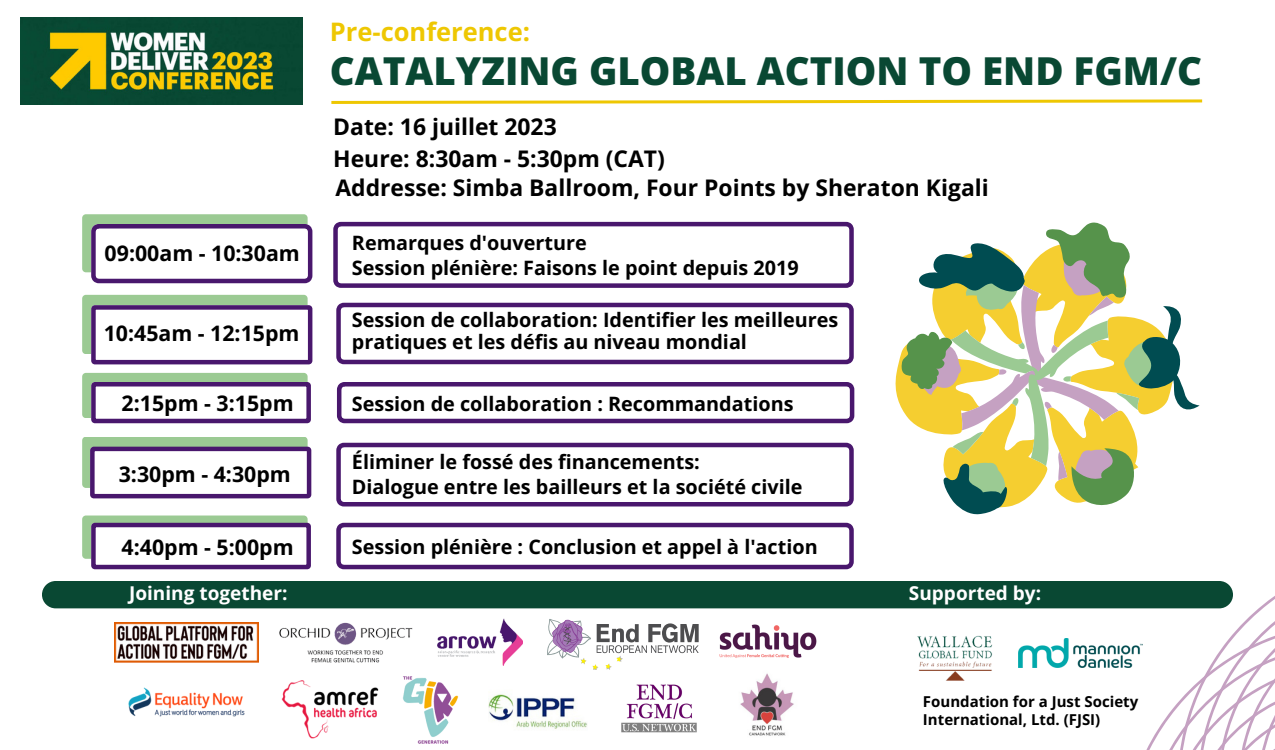
<style>
.page{position:relative;width:1275px;height:750px;background:#fff}
.page>*{position:absolute;margin:0;border:0;box-sizing:border-box;transform-origin:0 0}
.t1{font:800 38.5px "Open Sans";color:#094833}
.t2{font:700 25.5px "Open Sans";color:#eec702}
.t3{font:700 22.9px "Open Sans";color:#000}
.t4{font:700 21.3px "Open Sans";color:#000}
.t5{font:700 19.8px/22.8px "Open Sans";color:#000}
.t6{font:700 19px "Open Sans";color:#fff}
.t7{font:700 15px/18px "Open Sans";color:#000}
</style>
<div class="page">
<div style="left:42px;top:581px;width:1191px;height:27px;background:#094833;border-radius:14px"></div>
<img style="left:1018px;top:638px;width:104px;height:30px">
<svg style="left:895px;top:222px;width:305px;height:292px"></svg>
<img style="left:437px;top:618px;width:86px;height:48px">
<img style="left:279px;top:622px;width:134px;height:40px">
<img style="left:114px;top:622px;width:145px;height:40px">
<svg style="left:547px;top:619px;width:152px;height:51px"></svg>
<img style="left:719px;top:624px;width:98px;height:34px">
<img style="left:127px;top:643px;width:119px;height:74px">
<img style="left:281px;top:680px;width:98px;height:59px">
<img style="left:621px;top:684px;width:76px;height:49px">
<img style="left:403px;top:676px;width:56px;height:68px">
<img style="left:740px;top:673px;width:54px;height:63px">
<img style="left:488px;top:666px;width:99px;height:64px">
<img style="left:917px;top:635px;width:76px;height:46px">
<img style="left:21px;top:18px;width:282px;height:87px">
<div style="left:82px;top:295px;width:226px;height:59px;background:#9bca93;border-radius:4px"></div>
<svg style="left:91px;top:305px;width:221px;height:59px;background:#ded5e4"></svg>
<div style="left:82px;top:437px;width:226px;height:51px;background:#9bca93;border-radius:4px"></div>
<svg style="left:90px;top:447px;width:221px;height:51px;background:#dbd2e2"></svg>
<div style="left:82px;top:516px;width:226px;height:43px;background:#9bca93;border-radius:4px"></div>
<svg style="left:91px;top:523px;width:220px;height:46px;background:#d7ccdf"></svg>
<svg style="left:331px;top:99px;width:872px;height:5px"></svg>
<svg style="left:333px;top:222px;width:521px;height:66px"></svg>
<svg style="left:336px;top:303px;width:518px;height:61px"></svg>
<svg style="left:336px;top:443px;width:518px;height:64px"></svg>
<svg style="left:336px;top:523px;width:518px;height:46px"></svg>
<div style="left:82px;top:214px;width:226px;height:58px;background:#9bca93;border-radius:4px"></div>
<svg style="left:91px;top:224px;width:221px;height:59px;background:#ded5e4"></svg>
<svg style="left:1122px;top:581px;width:153px;height:169px"></svg>
<svg style="left:337px;top:382px;width:517px;height:41px"></svg>
<div style="left:82px;top:373px;width:226px;height:45px;background:#9bca93;border-radius:4px"></div>
<svg style="left:91px;top:382px;width:220px;height:41px;background:#d2c6db"></svg>
<p class="t2" style="left:330px;top:14px;width:202px">Pre-conference:</p>
<p class="t1" style="left:330px;top:44px;width:874px">CATALYZING GLOBAL ACTION TO END FGM/C</p>
<p class="t3" style="left:333px;top:111px;width:225px">Date: 16 juillet 2023</p>
<p class="t3" style="left:333px;top:142px;width:333px">Heure: 8:30am - 5:30pm (CAT)</p>
<p class="t3" style="left:335px;top:172px;width:655px">Addresse: Simba Ballroom, Four Points by Sheraton Kigali</p>
<p class="t4" style="left:105px;top:238px;width:197px">09:00am - 10:30am</p>
<p class="t5" style="left:352px;top:230px;width:236px">Remarques d'ouverture</p>
<p class="t5" style="left:352px;top:256px;width:448px">Session plénière: Faisons le point depuis 2019</p>
<p class="t4" style="left:104px;top:319px;width:197px">10:45am - 12:15pm</p>
<p class="t5" style="left:352px;top:308px;width:488px">Session de collaboration: Identifier les meilleures pratiques et les défis au niveau mondial</p>
<p class="t4" style="left:122px;top:388px;width:174px">2:15pm - 3:15pm</p>
<p class="t5" style="left:352px;top:392px;width:443px">Session de collaboration : Recommandations</p>
<p class="t4" style="left:119px;top:460px;width:174px">3:30pm - 4:30pm</p>
<p class="t4" style="left:122px;top:532px;width:174px">4:40pm - 5:00pm</p>
<p class="t6" style="left:129px;top:580px;width:160px">Joining together:</p>
<p class="t5" style="left:352px;top:450px;width:349px">Éliminer le fossé des financements:</p>
<p class="t5" style="left:352px;top:475px;width:452px">Dialogue entre les bailleurs et la société civile</p>
<p class="t5" style="left:352px;top:535px;width:467px">Session plénière : Conclusion et appel à l'action</p>
<p class="t6" style="left:909px;top:580px;width:134px">Supported by:</p>
<p class="t7" style="left:923px;top:692px;width:217px">Foundation for a Just Society<br>International, Ltd. (FJSI)</p>
</div>
